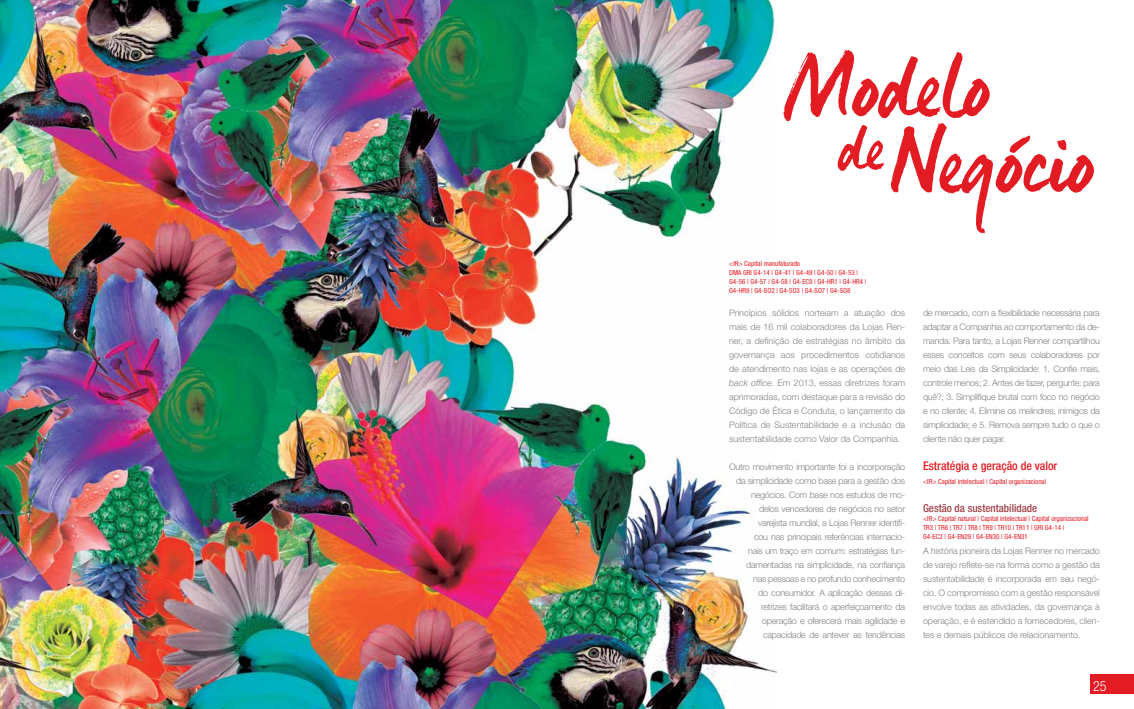
<style>
.page{position:relative;width:1134px;height:709px;background:#fff}
.page>*{position:absolute;margin:0;border:0;box-sizing:border-box;transform-origin:0 0}
.t1{font:89.3px/76.4px "Manus";color:#e31b23}
.t2{font:66.3px "Manus";color:#e31b23}
.t3{font:300 condensed 14px "Helvetica Neue LT Std";color:#fff}
.t4{font:500 condensed 12px "Helvetica Neue LT Std";color:#e31b23}
.t5{font:500 condensed 11px "Helvetica Neue LT Std";color:#a04149}
.t6{font:300 9px/14px "Helvetica Neue LT Std";letter-spacing:-.03em;color:#808285;text-align:justify}
.t7{font:condensed 7px/9px "Helvetica Neue LT Std";color:#e31b23}
.s1{font-style:italic}
</style>
<div class="page">
<img style="left:0;top:0;width:776px;height:709px">
<div style="left:1090px;top:674px;width:44px;height:19px;background:#e31b23"></div>
<h1 class="t1" style="left:891px;top:46px;width:204px;text-indent:-107px">Modelo<br>Negócio</h1>
<h2 class="t2" style="left:837px;top:107px;width:48px">de</h2>
<p class="t7" style="left:729px;top:259px;width:139px">&lt;IR&gt; Capital manufaturado<br>DMA GRI G4-14 | G4-41 | G4-49 | G4-50 | G4-53 | G4-56 | G4-57 | G4-58 | G4-EC9 | G4-HR1 | G4-HR4 | G4-HR9 | G4-SO2 | G4-SO3 | G4-SO7 | G4-SO8</p>
<p class="t6" style="left:729px;top:307px;width:178px">Princípios sólidos norteiam a atuação dos mais de 16 mil colaboradores da Lojas Ren&shy;ner, a definição de estratégias no âmbito da governança aos procedimentos cotidianos de atendimento nas lojas e as operações de <span class="s1">back office</span>. Em 2013, essas diretrizes foram aprimoradas, com destaque para a revisão do Código de Ética e Conduta, o lançamento da Política de Sustentabilidade e a inclusão da sustentabilidade como Valor da Companhia.</p>
<p class="t6" style="left:729px;top:461px;width:178px;text-align:right">Outro movimento importante foi a incorporação da simplicidade como base para a gestão dos negócios. Com base nos estudos de mo&shy;delos vencedores de negócios no setor varejista mundial, a Lojas Renner identifi-<br>cou nas principais referências internacio-<br>nais um traço em comum: estratégias fun&shy;damentadas na simplicidade, na confiança<br>nas pessoas e no profundo conhecimento<br>do consumidor. A aplicação dessas di-<br>retrizes facilitará o aperfeiçoamento da operação e oferecerá mais agilidade e capacidade de antever as tendências</p>
<p class="t6" style="left:923px;top:307px;width:178px">de mercado, com a flexibilidade necessária para adaptar a Companhia ao comportamento da de&shy;manda. Para tanto, a Lojas Renner compartilhou esses conceitos com seus colaboradores por meio das Leis da Simplicidade: 1. Confie mais, controle menos; 2. Antes de fazer, pergunte: para quê?; 3. Simplifique brutal com foco no negócio e no cliente; 4. Elimine os melindres, inimigos da simplicidade; e 5. Remova sempre tudo o que o cliente não quer pagar.</p>
<h3 class="t4" style="left:923px;top:461px;width:136px">Estratégia e geração de valor</h3>
<p class="t7" style="left:923px;top:477px;width:125px">&lt;IR&gt; Capital intelectual | Capital organizacional</p>
<p class="t5" style="left:923px;top:504px;width:116px">Gestão da sustentabilidade</p>
<p class="t7" style="left:923px;top:514px;width:167px">&lt;IR&gt; Capital natural | Capital intelectual | Capital organizacional<br>TR3 | TR6 | TR7 | TR8 | TR9 | TR10 | TR11 | GRI G4-14 |<br>G4-EC2 | G4-EN29 | G4-EN30 | G4-EN31</p>
<p class="t6" style="left:923px;top:545px;width:178px">A história pioneira da Lojas Renner no mercado de varejo reflete-se na forma como a gestão da sustentabilidade é incorporada em seu negó&shy;cio. O compromisso com a gestão responsável envolve todas as atividades, da governança à operação, e é estendido a fornecedores, clien&shy;tes e demais públicos de relacionamento.</p>
<h3 class="t3" style="left:1093px;top:681px;width:15px">25</h3>
</div>
